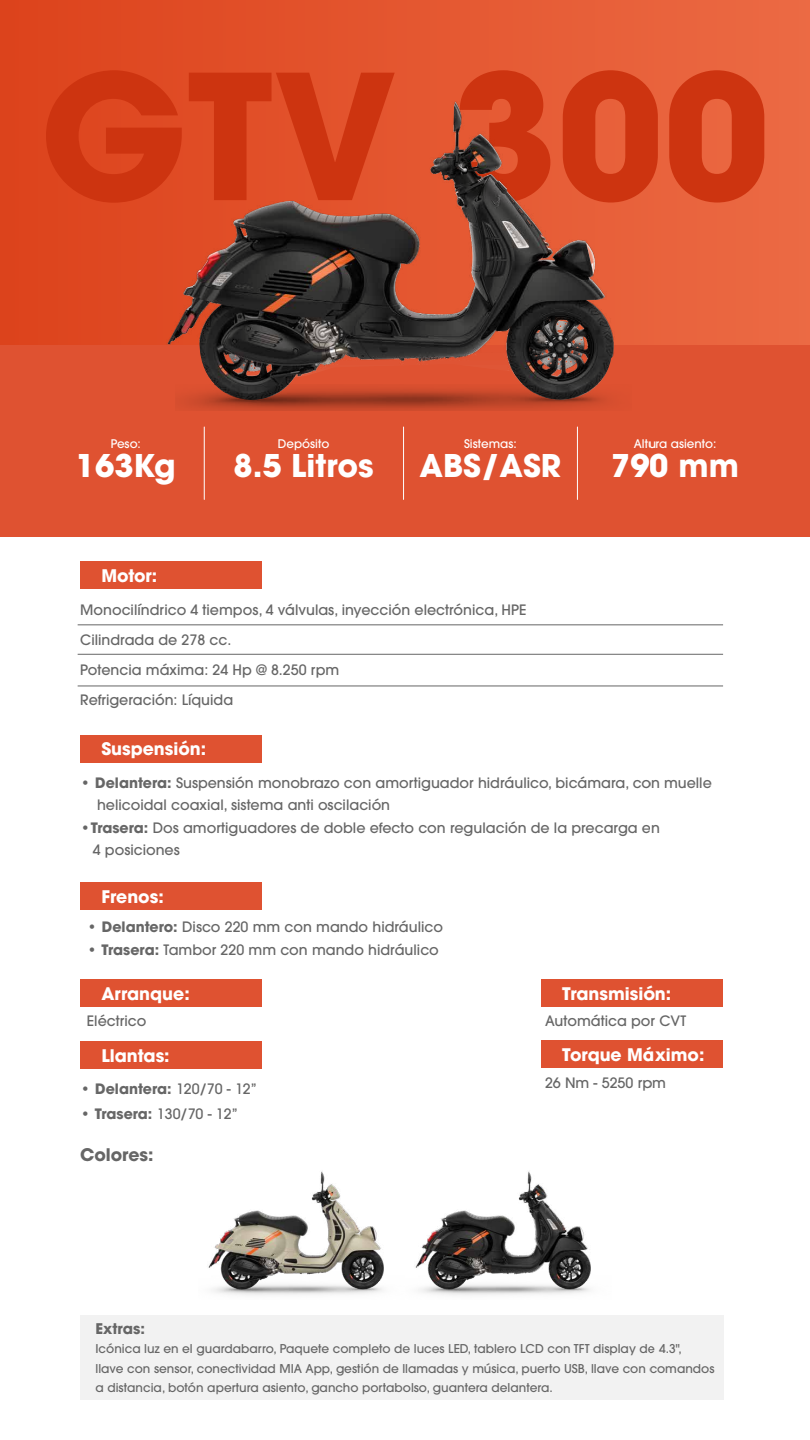
<style>
.page{position:relative;width:810px;height:1440px;background:#fff}
.page>*{position:absolute;margin:0;border:0;box-sizing:border-box;transform-origin:0 0}
.t1{font:700 172.27px "ITC Avant Garde Pro";color:#cd3410}
.t2{font:700 31.12px "ITC Avant Garde Pro";color:#fff}
.t3{font:700 17.25px "ITC Avant Garde Pro";color:#fff}
.t4{font:700 17.25px "ITC Avant Garde Pro";color:#666}
.t5{font:700 14.62px "ITC Avant Garde Pro";color:#666}
.t6{font:500 14.25px/30px "ITC Avant Garde Pro";color:#666}
.t7{font:700 14.25px "ITC Avant Garde Pro";color:#666}
.t8{font:500 12.08px/19px "ITC Avant Garde Pro";color:#666}
.t9{font:500 11.85px "ITC Avant Garde Pro";color:#fff}
.s1{font-weight:700}
.s2{font-weight:500}
</style>
<div class="page">
<div style="left:80px;top:1315px;width:644px;height:85px;background:#f2f2f2"></div>
<div style="left:80px;top:562px;width:182px;height:27px;background:#df5231"></div>
<div style="left:80px;top:735px;width:182px;height:27px;background:#df5231"></div>
<div style="left:541px;top:979px;width:182px;height:28px;background:#df5231"></div>
<div style="left:80px;top:1041px;width:182px;height:28px;background:#df5231"></div>
<div style="left:541px;top:1041px;width:182px;height:27px;background:#df5231"></div>
<div style="left:80px;top:979px;width:182px;height:28px;background:#df5231"></div>
<div style="left:80px;top:882px;width:182px;height:28px;background:#df5231"></div>
<hr style="left:78px;top:624px;width:645px;height:1px;background:#666">
<hr style="left:78px;top:654px;width:645px;height:1px;background:#666">
<hr style="left:78px;top:686px;width:645px;height:1px;background:#666">
<div style="left:0;top:345px;width:810px;height:192px;background:#df5231"></div>
<div style="left:0;top:0;width:810px;height:345px;background:linear-gradient(to right,#dc431c,#ec6a44)"></div>
<hr style="left:204px;top:427px;width:1px;height:72px;background:#fff">
<hr style="left:577px;top:427px;width:1px;height:72px;background:#fff">
<hr style="left:403px;top:427px;width:1px;height:72px;background:#fff">
<img style="left:208px;top:1171px;width:383px;height:124px">
<img style="left:165px;top:76px;width:480px;height:327px">
<h1 class="t1" style="left:40px;top:21px;width:732px">GTV 300</h1>
<p class="t9" style="left:111px;top:436px;width:32px">Peso:</p>
<h2 class="t2" style="left:76px;top:445px;width:101px">163Kg</h2>
<p class="t3" style="left:101px;top:564px;width:57px">Motor:</p>
<p class="t9" style="left:278px;top:436px;width:53px">Depósito</p>
<h2 class="t2" style="left:233px;top:445px;width:142px">8.5 Litros</h2>
<p class="t9" style="left:464px;top:436px;width:54px">Sistemas:</p>
<h2 class="t2" style="left:420px;top:445px;width:143px">ABS/ASR</h2>
<p class="t9" style="left:634px;top:436px;width:84px">Altura asiento:</p>
<h2 class="t2" style="left:611px;top:445px;width:129px">790 mm</h2>
<p class="t6" style="left:80px;top:595px;width:448px">Monocilíndrico 4 tiempos, 4 válvulas, inyección electrónica, HPE Cilindrada de 278 cc.<br>Potencia máxima: 24 Hp @ 8.250 rpm<br>Refrigeración: Líquida</p>
<p class="t3" style="left:101px;top:738px;width:106px">Suspensión:</p>
<p class="t6" style="left:97px;top:771px;width:616px;line-height:22.5px;text-indent:-17px"><span class="s1">• Delantera:</span> Suspensión monobrazo con amortiguador hidráulico, bicámara, con muelle helicoidal coaxial, sistema anti oscilación</p>
<p class="t6" style="left:93px;top:816px;width:569px;line-height:22.5px;text-indent:-13px"><span class="s1">•Trasera:</span> Dos amortiguadores de doble efecto con regulación de la precarga en<br>4 posiciones</p>
<p class="t3" style="left:101px;top:885px;width:64px">Frenos:</p>
<p class="t6" style="left:87px;top:912px;width:358px"><span class="s1">• Delantero:</span> Disco 220 mm con mando hidráulico</p>
<p class="t6" style="left:87px;top:934px;width:353px"><span class="s1">• Trasera:</span> Tambor 220 mm con mando hidráulico</p>
<p class="t3" style="left:101px;top:982px;width:90px">Arranque:</p>
<p class="t6" style="left:87px;top:1006px;width:61px">Eléctrico</p>
<p class="t3" style="left:101px;top:1044px;width:70px">Llantas:</p>
<p class="t7" style="left:80px;top:1080px;width:178px">• Delantera: <span class="s2">120/70 - 12”</span></p>
<p class="t6" style="left:80px;top:1099px;width:159px"><span class="s1">• Trasera:</span> 130/70 - 12”</p>
<p class="t4" style="left:80px;top:1143px;width:75px">Colores:</p>
<p class="t3" style="left:562px;top:982px;width:110px">Transmisión:</p>
<p class="t6" style="left:545px;top:1006px;width:143px">Automática por CVT</p>
<p class="t3" style="left:562px;top:1043px;width:144px">Torque Máximo:</p>
<p class="t6" style="left:545px;top:1067px;width:123px">26 Nm - 5250 rpm</p>
<p class="t5" style="left:96px;top:1319px;width:51px">Extras:</p>
<p class="t8" style="left:96px;top:1339px;width:620px">Icónica luz en el guardabarro, Paquete completo de luces LED, tablero LCD con TFT display de 4.3",<br>llave con sensor, conectividad MIA App, gestión de llamadas y música, puerto USB, llave con comandos a distancia, botón apertura asiento, gancho portabolso, guantera delantera.</p>
</div>
